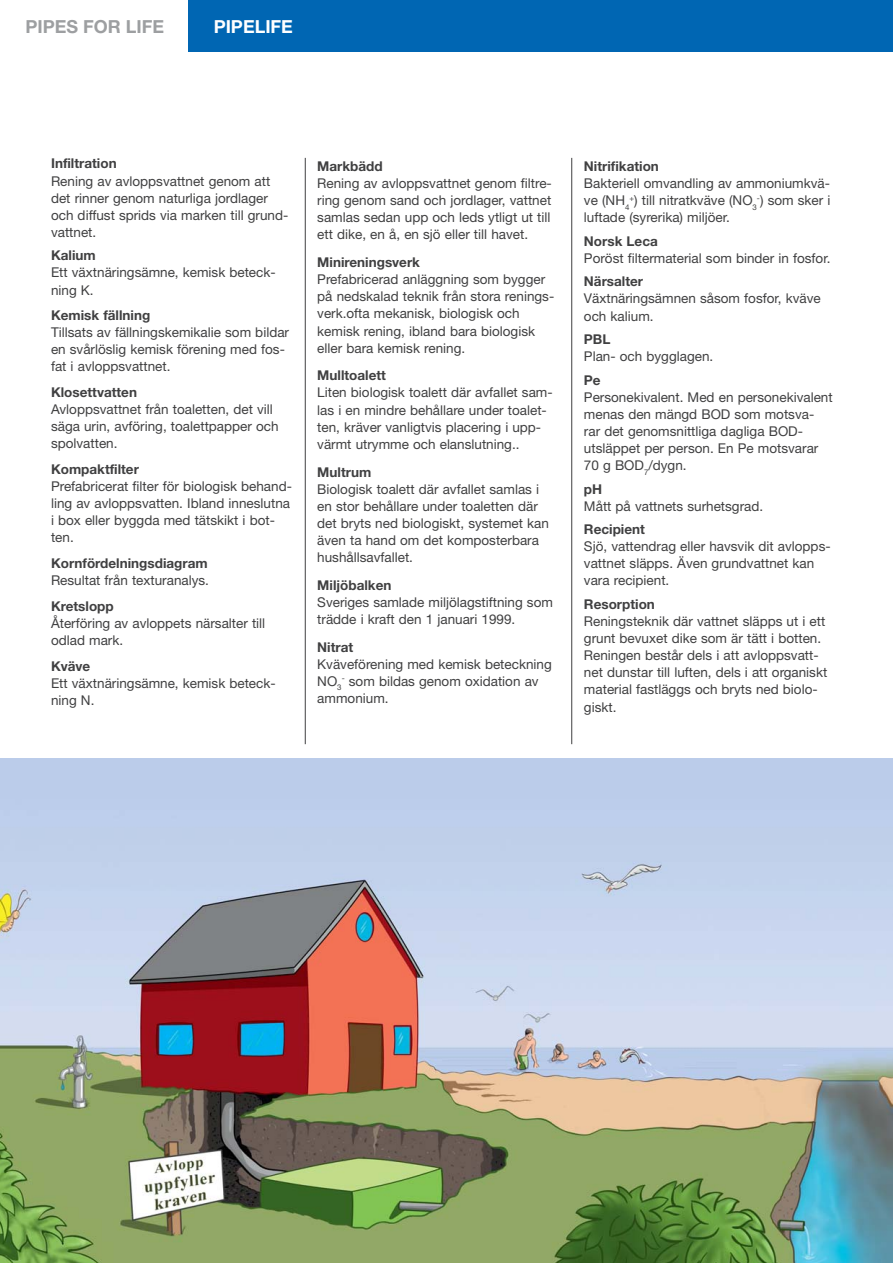
<style>
.page{position:relative;width:893px;height:1263px;background:#fff}
.page>*{position:absolute;margin:0;border:0;box-sizing:border-box;transform-origin:0 0}
.t1{font:700 18px "Helvetica Neue";color:#9d9fa1}
.t2{font:700 18px "Helvetica Neue";color:#fff}
.t3{font:13.5px/17.1px "Helvetica Neue";color:#404041}
.t4{font:700 13.5px "Helvetica Neue";color:#404041}
</style>
<div class="page">
<div style="left:188px;top:0;width:705px;height:51px;background:#0066b3"></div>
<hr style="left:571px;top:158px;width:1px;height:586px;background:#404041">
<hr style="left:305px;top:158px;width:1px;height:586px;background:#404041">
<img style="left:0;top:758px;width:893px;height:505px">
<h1 class="t1" style="left:26px;top:20px;width:140px">PIPES FOR LIFE</h1>
<h1 class="t2" style="left:214px;top:20px;width:81px">PIPELIFE</h1>
<p class="t4" style="left:51px;top:159px;width:67px">Infiltration</p>
<p class="t3" style="left:51px;top:174px;width:239px">Rening av avloppsvattnet genom att det rinner genom naturliga jordlager och diffust sprids via marken till grund&shy;vattnet.</p>
<p class="t4" style="left:51px;top:251px;width:46px">Kalium</p>
<p class="t3" style="left:51px;top:265px;width:226px">Ett växtnäringsämne, kemisk beteck&shy;ning K.</p>
<p class="t4" style="left:51px;top:311px;width:101px">Kemisk fällning</p>
<p class="t3" style="left:51px;top:325px;width:240px">Tillsats av fällningskemikalie som bildar en svårlöslig kemisk förening med fos&shy;fat i avloppsvattnet.</p>
<p class="t4" style="left:51px;top:387px;width:88px">Klosettvatten</p>
<p class="t3" style="left:51px;top:402px;width:229px">Avloppsvattnet från toaletten, det vill säga urin, avföring, toalettpapper och spolvatten.</p>
<p class="t4" style="left:51px;top:464px;width:89px">Kompaktfilter</p>
<p class="t3" style="left:51px;top:479px;width:242px">Prefabricerat filter för biologisk behand&shy;ling av avloppsvatten. Ibland inneslutna i box eller byggda med tätskikt i bot&shy;ten.</p>
<p class="t4" style="left:51px;top:558px;width:158px">Kornfördelningsdiagram</p>
<p class="t3" style="left:51px;top:573px;width:160px">Resultat från texturanalys.</p>
<p class="t4" style="left:51px;top:601px;width:64px">Kretslopp</p>
<p class="t3" style="left:51px;top:616px;width:216px">Återföring av avloppets närsalter till odlad mark.</p>
<p class="t4" style="left:51px;top:661px;width:41px">Kväve</p>
<p class="t3" style="left:51px;top:676px;width:226px">Ett växtnäringsämne, kemisk beteck&shy;ning N.</p>
<p class="t4" style="left:317px;top:161px;width:67px">Markbädd</p>
<p class="t3" style="left:317px;top:176px;width:236px;text-align:justify">Rening av avloppsvattnet genom filtre&shy;ring genom sand och jordlager, vattnet samlas sedan upp och leds ytligt ut till ett dike, en å, en sjö eller till havet.</p>
<p class="t4" style="left:317px;top:257px;width:104px">Minireningsverk</p>
<p class="t3" style="left:317px;top:272px;width:238px">Prefabricerad anläggning som bygger på nedskalad teknik från stora renings&shy;verk.ofta mekanisk, biologisk och kemisk rening, ibland bara biologisk eller bara kemisk rening.</p>
<p class="t4" style="left:317px;top:371px;width:70px">Mulltoalett</p>
<p class="t3" style="left:317px;top:385px;width:237px">Liten biologisk toalett där avfallet sam&shy;las i en mindre behållare under toalet&shy;ten, kräver vanligtvis placering i upp&shy;värmt utrymme och elanslutning..</p>
<p class="t4" style="left:317px;top:467px;width:55px">Multrum</p>
<p class="t3" style="left:317px;top:482px;width:233px">Biologisk toalett där avfallet samlas i en stor behållare under toaletten där det bryts ned biologiskt, systemet kan även ta hand om det komposterbara hushållsavfallet.</p>
<p class="t4" style="left:317px;top:580px;width:76px">Miljöbalken</p>
<p class="t3" style="left:317px;top:595px;width:237px">Sveriges samlade miljölagstiftning som trädde i kraft den 1 januari 1999.</p>
<p class="t4" style="left:317px;top:642px;width:37px">Nitrat</p>
<p class="t3" style="left:317px;top:657px;width:236px">Kväveförening med kemisk beteckning<br>NO<sub>3</sub><sup>-</sup> som bildas genom oxidation av ammonium.</p>
<p class="t4" style="left:584px;top:161px;width:76px">Nitrifikation</p>
<p class="t3" style="left:584px;top:176px;width:248px;text-align:justify">Bakteriell omvandling av ammoniumkvä&shy;ve (NH<sub>4</sub><sup>+</sup>) till nitratkväve (NO<sub>3</sub><sup>-</sup>) som sker i luftade (syrerika) miljöer.</p>
<p class="t4" style="left:584px;top:236px;width:75px">Norsk Leca</p>
<p class="t3" style="left:584px;top:251px;width:248px">Poröst filtermaterial som binder in fosfor.</p>
<p class="t4" style="left:584px;top:277px;width:61px">Närsalter</p>
<p class="t3" style="left:584px;top:291px;width:238px">Växtnäringsämnen såsom fosfor, kväve och kalium.</p>
<p class="t4" style="left:584px;top:334px;width:28px">PBL</p>
<p class="t3" style="left:584px;top:349px;width:131px">Plan- och bygglagen.</p>
<p class="t4" style="left:584px;top:375px;width:18px">Pe</p>
<p class="t3" style="left:584px;top:390px;width:250px">Personekivalent. Med en personekivalent menas den mängd BOD som motsva&shy;rar det genomsnittliga dagliga BOD&shy;utsläppet per person. En Pe motsvarar<br>70 g BOD<sub>7</sub>/dygn.</p>
<p class="t4" style="left:584px;top:484px;width:20px">pH</p>
<p class="t3" style="left:584px;top:499px;width:181px">Mått på vattnets surhetsgrad.</p>
<p class="t4" style="left:584px;top:524px;width:62px">Recipient</p>
<p class="t3" style="left:584px;top:539px;width:248px">Sjö, vattendrag eller havsvik dit avlopps&shy;vattnet släpps. Även grundvattnet kan vara recipient.</p>
<p class="t4" style="left:584px;top:599px;width:72px">Resorption</p>
<p class="t3" style="left:584px;top:614px;width:245px">Reningsteknik där vattnet släpps ut i ett grunt bevuxet dike som är tätt i botten.<br>Reningen består dels i att avloppsvatt&shy;net dunstar till luften, dels i att organiskt material fastläggs och bryts ned biolo&shy;giskt.</p>
</div>
